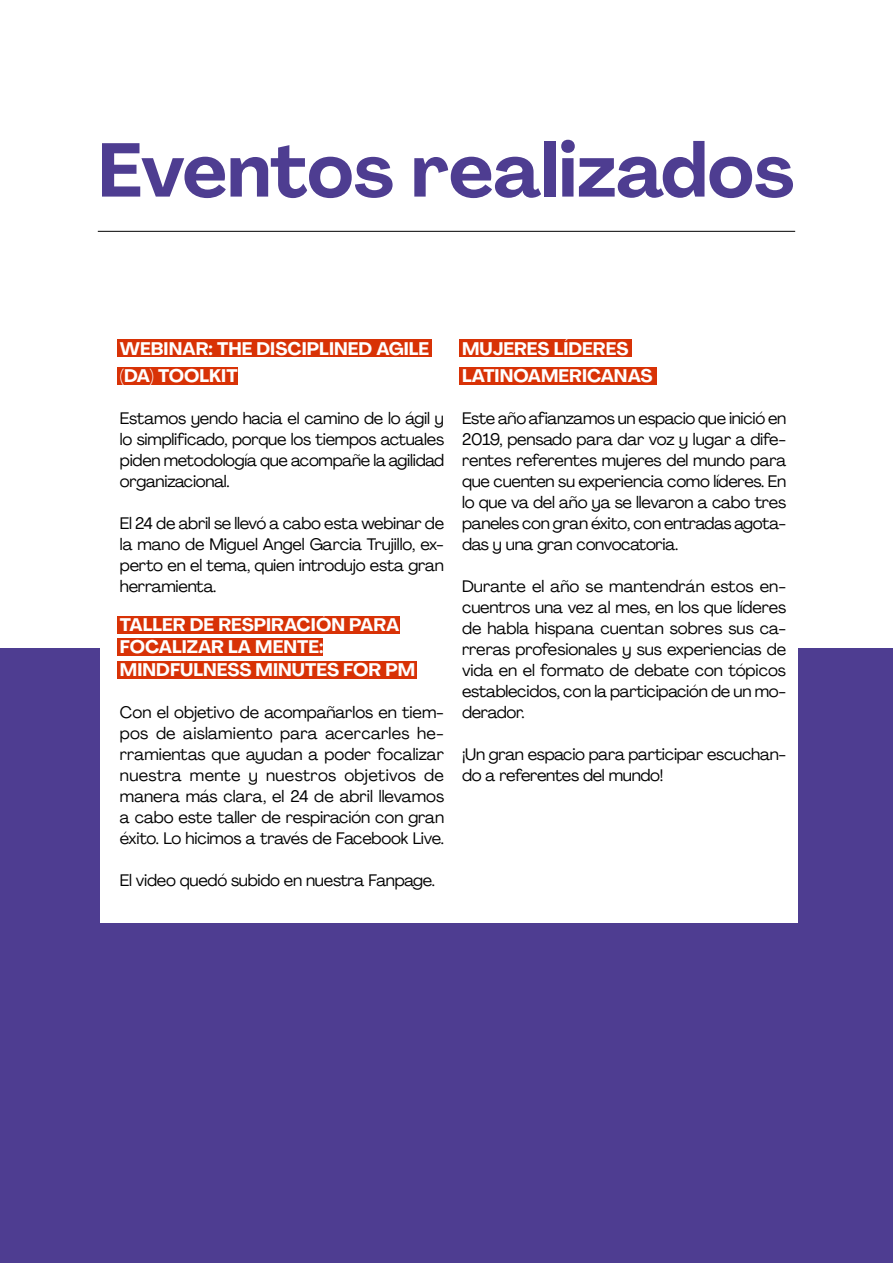
<style>
.page{position:relative;width:893px;height:1263px;background:#fff}
.page>*{position:absolute;margin:0;border:0;box-sizing:border-box;transform-origin:0 0}
.t1{font:700 75px "Agrandir";color:#4e3d91}
.t2{font:700 18px/27px "Agrandir";color:#fff}
.t3{font:16.5px/21px "Agrandir";letter-spacing:-.02em;color:#000;text-align:justify}
</style>
<div class="page">
<div style="left:0;top:648px;width:893px;height:615px;background:#4e3d91"></div>
<div style="left:100px;top:332px;width:697px;height:591px;background:#fff"></div>
<hr style="left:98px;top:231px;width:697px;height:1px;background:#000">
<div style="left:117px;top:339px;width:315px;height:18px;background:#d83206"></div>
<div style="left:459px;top:339px;width:172px;height:18px;background:#d83206"></div>
<div style="left:459px;top:367px;width:197px;height:17px;background:#d83206"></div>
<div style="left:117px;top:367px;width:121px;height:18px;background:#d83206"></div>
<div style="left:117px;top:616px;width:283px;height:18px;background:#d83206"></div>
<div style="left:117px;top:638px;width:206px;height:18px;background:#d83206"></div>
<div style="left:117px;top:661px;width:300px;height:17px;background:#d83206"></div>
<h1 class="t1" style="left:98px;top:124px;width:698px">Eventos realizados</h1>
<p class="t2" style="left:120px;top:335px;width:311px">WEBINAR: THE DISCIPLINED AGILE (DA) TOOLKIT</p>
<p class="t3" style="left:120px;top:407px;width:326px">Estamos yendo hacia el camino de lo ágil y lo simplificado, porque los tiempos actuales piden metodología que acompañe la agilidad organizacional.</p>
<p class="t3" style="left:120px;top:512px;width:326px">El 24 de abril se llevó a cabo esta webinar de la mano de Miguel Angel Garcia Trujillo, ex&shy;perto en el tema, quien introdujo esta gran herramienta.</p>
<p class="t2" style="left:120px;top:613px;width:297px;line-height:22.5px">TALLER DE RESPIRACIÓN PARA<br>FOCALIZAR LA MENTE:<br>MINDFULNESS MINUTES FOR PM</p>
<p class="t3" style="left:120px;top:701px;width:326px">Con el objetivo de acompañarlos en tiem&shy;pos de aislamiento para acercarles he&shy;rramientas que ayudan a poder focalizar nuestra mente y nuestros objetivos de manera más clara, el 24 de abril llevamos a cabo este taller de respiración con gran éxito. Lo hicimos a través de Facebook Live.</p>
<p class="t3" style="left:120px;top:869px;width:316px">El video quedó subido en nuestra Fanpage.</p>
<p class="t2" style="left:462px;top:335px;width:192px">MUJERES LÍDERES<br>LATINOAMERICANAS</p>
<p class="t3" style="left:462px;top:407px;width:326px">Este año afianzamos un espacio que inició en 2019, pensado para dar voz y lugar a dife&shy;rentes referentes mujeres del mundo para que cuenten su experiencia como líderes. En lo que va del año ya se llevaron a cabo tres paneles con gran éxito, con entradas agota&shy;das y una gran convocatoria.</p>
<p class="t3" style="left:462px;top:575px;width:326px">Durante el año se mantendrán estos en&shy;cuentros una vez al mes, en los que líderes de habla hispana cuentan sobres sus ca&shy;rreras profesionales y sus experiencias de vida en el formato de debate con tópicos establecidos, con la participación de un mo&shy;derador.</p>
<p class="t3" style="left:462px;top:743px;width:326px">¡Un gran espacio para participar escuchan&shy;do a referentes del mundo!</p>
</div>
